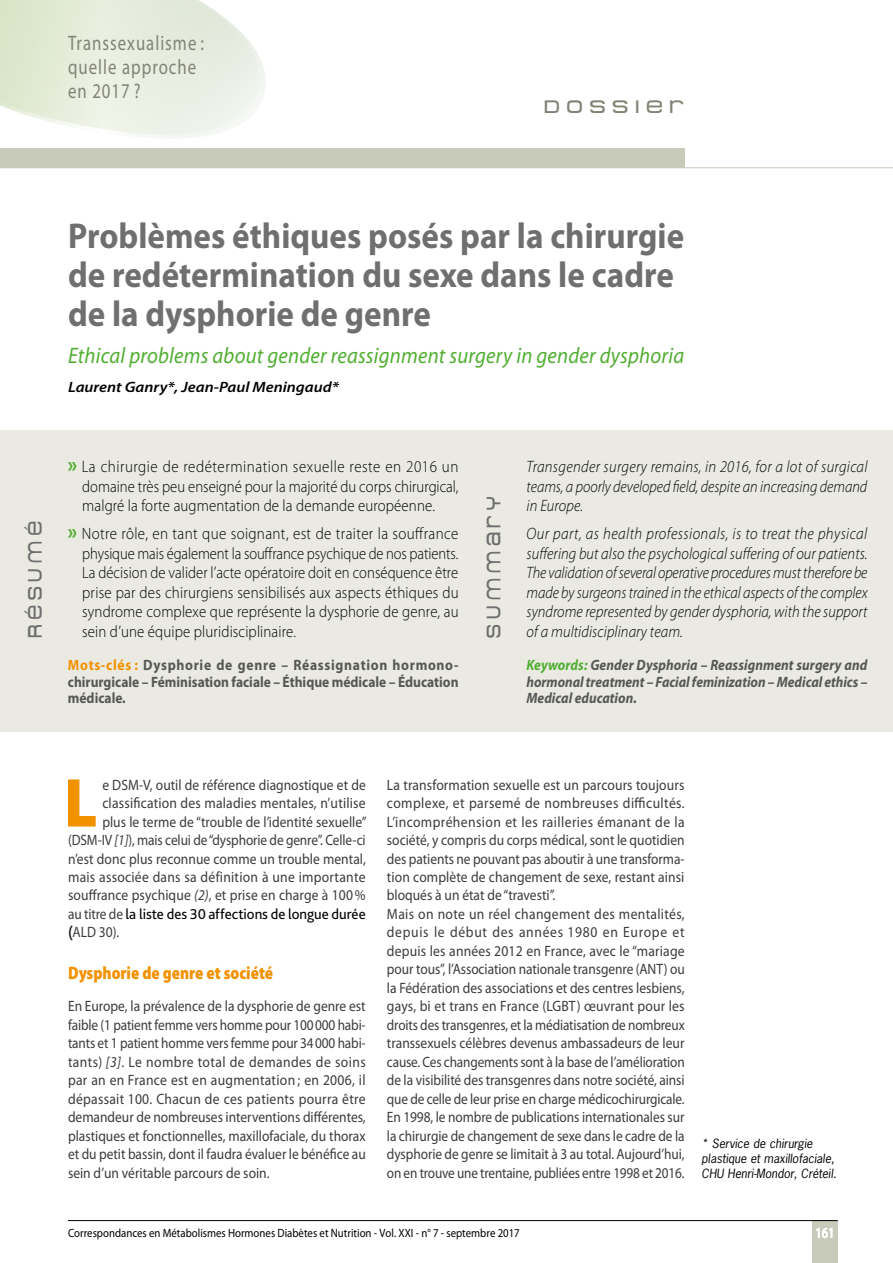
<style>
.page{position:relative;width:893px;height:1263px;background:#fff}
.page>*{position:absolute;margin:0;border:0;box-sizing:border-box;transform-origin:0 0}
.t1{font:900 69.9px "Myriad Pro";color:#f39200;scale:.9 1}
.t2{font:700 36px/39px "Myriad Pro";color:#706f6f;scale:.92 1}
.t3{font:italic 22.5px "Myriad Pro";letter-spacing:.01em;color:#52ae32;scale:.92 1}
.t4{font:21px/24px "Myriad Pro";letter-spacing:.06em;color:#828375;scale:.8 1}
.t5{font:19.5px "Metro DF";letter-spacing:.28em;color:#706f6f;scale:.8 1}
.t6{font:900 semi-condensed 18px "Myriad Pro";color:#f39200;scale:.9 1}
.t7{font:18px "Metro DF";letter-spacing:.35em;color:#828375}
.t8{font:300 16.5px/19.5px "Myriad Pro";letter-spacing:.01em;color:#000;text-align:justify;scale:.91 1}
.t9{font:italic 300 16.5px/19.5px "Myriad Pro";letter-spacing:.005em;color:#000;text-align:justify;scale:.91 1}
.t10{font:15px/18.5px "Myriad Pro";color:#3c3c3b;scale:.91 1}
.t11{font:15px/18.5px "Myriad Pro";color:#3c3c3b;text-align:right;scale:.9 1}
.t12{font:italic 700 15px/16.5px "Myriad Pro";color:#575756;text-align:justify;scale:.9 1}
.t13{font:700 15px/16.5px "Myriad Pro";color:#575756;text-align:justify;scale:.91 1}
.t14{font:15px "Bliss Pro";letter-spacing:-.005em;color:#000}
.t15{font:italic 600 15px "Myriad Pro";color:#000;scale:1.1 1}
.t16{font:12px "Myriad Pro";color:#000;scale:.9 1}
.t17{font:italic 12px/15px "News Gothic Std";color:#000}
.s1{font-weight:700;font-size:22.5px;color:#52ae32}
.s2{color:#f39200}
.s3{color:#52ae32}
.s4{font-style:italic}
.s5{font-family:"Myriad Pro";color:#3c3c3b}
.s6{font-family:"Bliss Pro";color:#000}
</style>
<div class="page">
<div style="left:812px;top:1220px;width:26px;height:43px;background:#c8caba"></div>
<svg style="left:816px;top:1227px;width:17px;height:11px"></svg>
<hr style="left:68px;top:1220px;width:770px;height:1px;background:#000">
<hr style="left:0;top:167px;width:893px;height:1px;background:#c8caba">
<div style="left:0;top:149px;width:685px;height:19px;background:#c8caba"></div>
<svg style="left:0;top:0;width:266px;height:138px"></svg>
<div style="left:0;top:430px;width:893px;height:301px;background:#eaeae3"></div>
<h3 class="t4" style="left:68px;top:31px;width:171px">Transsexualisme : quelle approche en 2017 ?</h3>
<p class="t7" style="left:544px;top:96px;width:142px">DOSSIER</p>
<h3 class="t5" style="left:24px;top:638px;width:148px;rotate:-90deg">RÉSUMÉ</h3>
<h2 class="t2" style="left:68px;top:217px;width:671px">Problèmes éthiques posés par la chirurgie de redétermination du sexe dans le cadre de la dysphorie de genre</h2>
<h3 class="t3" style="left:68px;top:343px;width:671px">Ethical problems about gender reassignment surgery in gender dysphoria</h3>
<p class="t15" style="left:68px;top:379px;width:248px">Laurent Ganry*, Jean-Paul Meningaud*</p>
<p class="t8" style="left:82px;top:457px;width:415px;text-indent:-14px"><span class="s1">»</span> La chirurgie de redétermination sexuelle reste en 2016 un domaine très peu enseigné pour la majorité du corps chirurgical, malgré la forte augmentation de la demande européenne.</p>
<p class="t8" style="left:82px;top:524px;width:415px;text-indent:-14px"><span class="s1">»</span> Notre rôle, en tant que soignant, est de traiter la souffrance physique mais également la souffrance psychique de nos patients.<br>La décision de valider l’acte opératoire doit en conséquence être prise par des chirurgiens sensibilisés aux aspects éthiques du syndrome complexe que représente la dysphorie de genre, au sein d’une équipe pluridisciplinaire.</p>
<p class="t13" style="left:68px;top:657px;width:431px"><span class="s2">Mots-clés :</span> Dysphorie de genre – Réassignation hormono&shy;chirurgicale – Féminisation faciale – Éthique médicale – Éducation médicale.</p>
<h3 class="t5" style="left:483px;top:638px;width:179px;rotate:-90deg">SUMMARY</h3>
<p class="t9" style="left:526px;top:457px;width:376px">Transgender surgery remains, in 2016, for a lot of surgical teams, a poorly developed field, despite an increasing demand in Europe.</p>
<p class="t9" style="left:526px;top:524px;width:376px">Our part, as health professionals, is to treat the physical suffering but also the psychological suffering of our patients.<br>The validation of several operative procedures must therefore be made by surgeons trained in the ethical aspects of the complex syndrome represented by gender dysphoria, with the support of a multidisciplinary team.</p>
<p class="t12" style="left:526px;top:657px;width:380px"><span class="s3">Keywords:</span> Gender Dysphoria – Reassignment surgery and hormonal treatment – Facial feminization – Medical ethics -– Medical education.</p>
<p class="t11" style="left:68px;top:776px;width:333px">e DSM-V, outil de référence diagnostique et de classification des maladies mentales, n’utilise<br>plus le terme de “trouble de l’identité sexuelle” (DSM-IV <span class="s4">[1]</span>), mais celui de “dysphorie de genre”. Celle-ci n’est donc plus reconnue comme un trouble mental, mais associée dans sa définition à une importante souffrance psychique <span class="s4">(2)</span>, et prise en charge à 100%</p>
<p class="t14" style="left:68px;top:905px;width:299px"><span class="s5">au titre de</span> la liste des 30 affections de longue durée</p>
<p class="t11" style="left:68px;top:923px;width:59px"><span class="s6">(</span>ALD 30).</p>
<p class="t6" style="left:68px;top:963px;width:229px">Dysphorie de genre et société</p>
<p class="t11" style="left:68px;top:997px;width:332px;text-align:justify">En Europe, la prévalence de la dysphorie de genre est faible (1 patient femme vers homme pour 100000 habi&shy;tants et 1 patient homme vers femme pour 34000 habi&shy;tants) <span class="s4">[3]</span>. Le nombre total de demandes de soins par an en France est en augmentation ; en 2006, il dépassait 100. Chacun de ces patients pourra être demandeur de nombreuses interventions différentes, plastiques et fonctionnelles, maxillofaciale, du thorax et du petit bassin, dont il faudra évaluer le bénéfice au sein d’un véritable parcours de soin.</p>
<h1 class="t1" style="left:64px;top:763px;width:38px">L</h1>
<p class="t10" style="left:387px;top:776px;width:329px">La transformation sexuelle est un parcours toujours complexe, et parsemé de nombreuses difficultés.<br>L’incompréhension et les railleries émanant de la société, y compris du corps médical, sont le quotidien des patients ne pouvant pas aboutir à une transforma&shy;tion complète de changement de sexe, restant ainsi bloqués à un état de “travesti”.<br>Mais on note un réel changement des mentalités, depuis le début des années 1980 en Europe et depuis les années 2012 en France, avec le “mariage pour tous”, l’Association nationale transgenre (ANT) ou la Fédération des associations et des centres lesbiens, gays, bi et trans en France (LGBT) œuvrant pour les droits des transgenres, et la médiatisation de nombreux transsexuels célèbres devenus ambassadeurs de leur cause. Ces changements sont à la base de l’amélioration de la visibilité des transgenres dans notre société, ainsi que de celle de leur prise en charge médicochirurgicale.<br>En 1998, le nombre de publications internationales sur la chirurgie de changement de sexe dans le cadre de la dysphorie de genre se limitait à 3 au total. Aujourd’hui, on en trouve une trentaine, publiées entre 1998 et 2016.</p>
<p class="t17" style="left:702px;top:1136px;width:136px">* Service de chirurgie plastique et maxillofaciale,<br>CHU Henri-Mondor, Créteil.</p>
<p class="t16" style="left:68px;top:1226px;width:503px">Correspondances en Métabolismes Hormones Diabètes et Nutrition - Vol. XXI - n° 7 - septembre 2017</p>
</div>
